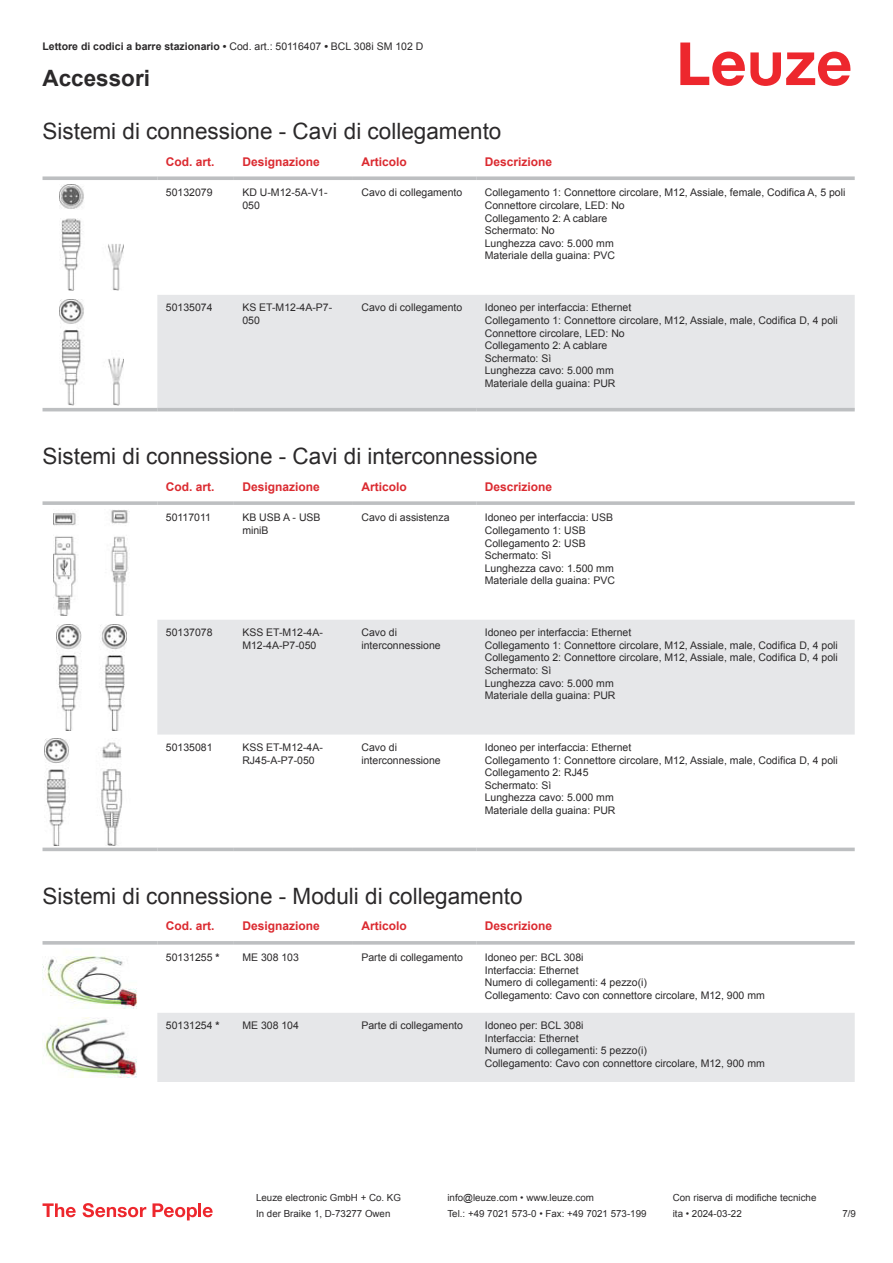
<style>
.page{position:relative;width:893px;height:1263px;background:#fff}
.page>*{position:absolute;margin:0;border:0;box-sizing:border-box;transform-origin:0 0}
.t1{font:22.5px "Arial";color:#2b292a}
.t2{font:700 22.5px "Arial";color:#2b292a}
.t3{font:700 12px "Arial";color:#db2a30}
.t4{font:10.5px/12.6px "Arial";color:#2b292a}
.t5{font:700 10.5px "Arial";color:#2b292a}
.t6{font:9.75px "Arial";color:#2b292a}
.s1{font-weight:400}
.s2{font-weight:700}
</style>
<div class="page">
<svg style="left:680px;top:43px;width:170px;height:43px"></svg>
<div style="left:157px;top:295px;width:698px;height:113px;background:#e6e7e9"></div>
<svg style="left:43px;top:176px;width:114px;height:4px"></svg>
<svg style="left:157px;top:176px;width:77px;height:4px"></svg>
<svg style="left:234px;top:176px;width:119px;height:4px"></svg>
<svg style="left:353px;top:176px;width:123px;height:4px"></svg>
<svg style="left:476px;top:176px;width:379px;height:4px;background:#c4c6c8"></svg>
<hr style="left:43px;top:408px;width:114px;height:3px;background:#bdbfc1">
<hr style="left:157px;top:408px;width:77px;height:3px;background:#bdbfc1">
<hr style="left:234px;top:408px;width:119px;height:3px;background:#bdbfc1">
<hr style="left:353px;top:408px;width:123px;height:3px;background:#bdbfc1">
<hr style="left:476px;top:408px;width:379px;height:3px;background:#bdbfc1">
<img style="left:59px;top:184px;width:65px;height:107px">
<img style="left:59px;top:299px;width:65px;height:106px">
<svg style="left:43px;top:615px;width:812px;height:237px"></svg>
<div style="left:157px;top:620px;width:698px;height:114px;background:#e6e7e9"></div>
<svg style="left:43px;top:501px;width:114px;height:4px"></svg>
<svg style="left:157px;top:501px;width:77px;height:4px"></svg>
<svg style="left:234px;top:501px;width:119px;height:4px"></svg>
<svg style="left:353px;top:501px;width:123px;height:4px"></svg>
<svg style="left:476px;top:501px;width:379px;height:4px;background:#c3c5c7"></svg>
<hr style="left:43px;top:848px;width:114px;height:3px;background:#bdbfc1">
<hr style="left:157px;top:848px;width:77px;height:3px;background:#bdbfc1">
<hr style="left:234px;top:848px;width:119px;height:3px;background:#bdbfc1">
<hr style="left:353px;top:848px;width:123px;height:3px;background:#bdbfc1">
<hr style="left:476px;top:848px;width:379px;height:3px;background:#bdbfc1">
<img style="left:53px;top:510px;width:77px;height:105px">
<img style="left:56px;top:624px;width:70px;height:106px">
<img style="left:45px;top:739px;width:93px;height:106px">
<div style="left:157px;top:1013px;width:698px;height:69px;background:#e6e7e9"></div>
<svg style="left:43px;top:941px;width:114px;height:4px"></svg>
<svg style="left:157px;top:941px;width:77px;height:4px"></svg>
<svg style="left:234px;top:941px;width:119px;height:4px"></svg>
<svg style="left:353px;top:941px;width:123px;height:4px"></svg>
<svg style="left:476px;top:941px;width:379px;height:4px;background:#c3c5c7"></svg>
<img style="left:43px;top:956px;width:94px;height:52px">
<img style="left:43px;top:1017px;width:94px;height:61px">
<svg style="left:43px;top:1203px;width:33px;height:14px"></svg>
<svg style="left:83px;top:1203px;width:63px;height:14px"></svg>
<svg style="left:153px;top:1203px;width:44px;height:17px"></svg>
<hr style="left:198px;top:1203px;width:3px;height:14px;background:#ed272d">
<svg style="left:203px;top:1207px;width:10px;height:10px"></svg>
<p class="t5" style="left:43px;top:43px;width:382px">Lettore di codici a barre stazionario • <span class="s1">Cod. art.: 50116407</span> • <span class="s1">BCL 308i SM 102 D</span></p>
<h1 class="t2" style="left:43px;top:70px;width:109px">Accessori</h1>
<h1 class="t1" style="left:43px;top:123px;width:460px">Sistemi di connessione - Cavi di collegamento</h1>
<p class="t3" style="left:166px;top:157px;width:50px">Cod. art.</p>
<p class="t3" style="left:242px;top:157px;width:79px">Designazione</p>
<p class="t3" style="left:361px;top:157px;width:47px">Articolo</p>
<p class="t3" style="left:485px;top:157px;width:69px">Descrizione</p>
<p class="t4" style="left:166px;top:187px;width:48px">50132079</p>
<p class="t4" style="left:242px;top:187px;width:87px">KD U-M12-5A-V1-<br>050</p>
<p class="t4" style="left:361px;top:187px;width:102px">Cavo di collegamento</p>
<p class="t4" style="left:485px;top:187px;width:362px">Collegamento 1: Connettore circolare, M12, Assiale, female, Codifica A, 5 poli Connettore circolare, LED: No<br>Collegamento 2: A cablare<br>Schermato: No<br>Lunghezza cavo: 5.000 mm<br>Materiale della guaina: PVC</p>
<p class="t4" style="left:166px;top:302px;width:48px">50135074</p>
<p class="t4" style="left:242px;top:302px;width:91px">KS ET-M12-4A-P7-<br>050</p>
<p class="t4" style="left:361px;top:302px;width:102px">Cavo di collegamento</p>
<p class="t4" style="left:485px;top:302px;width:355px">Idoneo per interfaccia: Ethernet<br>Collegamento 1: Connettore circolare, M12, Assiale, male, Codifica D, 4 poli Connettore circolare, LED: No<br>Collegamento 2: A cablare<br>Schermato: Sì<br>Lunghezza cavo: 5.000 mm<br>Materiale della guaina: PUR</p>
<h1 class="t1" style="left:43px;top:448px;width:497px">Sistemi di connessione - Cavi di interconnessione</h1>
<p class="t3" style="left:166px;top:482px;width:50px">Cod. art.</p>
<p class="t3" style="left:242px;top:482px;width:79px">Designazione</p>
<p class="t3" style="left:361px;top:482px;width:47px">Articolo</p>
<p class="t3" style="left:485px;top:482px;width:69px">Descrizione</p>
<p class="t4" style="left:166px;top:512px;width:47px">50117011</p>
<p class="t4" style="left:242px;top:512px;width:80px">KB USB A - USB miniB</p>
<p class="t4" style="left:361px;top:512px;width:90px">Cavo di assistenza</p>
<p class="t4" style="left:485px;top:512px;width:132px">Idoneo per interfaccia: USB<br>Collegamento 1: USB<br>Collegamento 2: USB<br>Schermato: Sì<br>Lunghezza cavo: 1.500 mm<br>Materiale della guaina: PVC</p>
<p class="t4" style="left:166px;top:627px;width:48px">50137078</p>
<p class="t4" style="left:242px;top:627px;width:82px">KSS ET-M12-4A-<br>M12-4A-P7-050</p>
<p class="t4" style="left:361px;top:627px;width:81px">Cavo di interconnessione</p>
<p class="t4" style="left:485px;top:627px;width:355px">Idoneo per interfaccia: Ethernet<br>Collegamento 1: Connettore circolare, M12, Assiale, male, Codifica D, 4 poli Collegamento 2: Connettore circolare, M12, Assiale, male, Codifica D, 4 poli Schermato: Sì<br>Lunghezza cavo: 5.000 mm<br>Materiale della guaina: PUR</p>
<p class="t4" style="left:166px;top:742px;width:48px">50135081</p>
<p class="t4" style="left:242px;top:742px;width:82px">KSS ET-M12-4A-<br>RJ45-A-P7-050</p>
<p class="t4" style="left:361px;top:742px;width:81px">Cavo di interconnessione</p>
<p class="t4" style="left:485px;top:742px;width:355px">Idoneo per interfaccia: Ethernet<br>Collegamento 1: Connettore circolare, M12, Assiale, male, Codifica D, 4 poli Collegamento 2: RJ45<br>Schermato: Sì<br>Lunghezza cavo: 5.000 mm<br>Materiale della guaina: PUR</p>
<h1 class="t1" style="left:43px;top:888px;width:482px">Sistemi di connessione - Moduli di collegamento</h1>
<p class="t3" style="left:166px;top:921px;width:50px">Cod. art.</p>
<p class="t3" style="left:242px;top:921px;width:79px">Designazione</p>
<p class="t3" style="left:361px;top:921px;width:47px">Articolo</p>
<p class="t3" style="left:485px;top:921px;width:69px">Descrizione</p>
<p class="t4" style="left:166px;top:952px;width:55px">50131255 <span class="s2">*</span></p>
<p class="t4" style="left:242px;top:952px;width:58px">ME 308 103</p>
<p class="t4" style="left:361px;top:952px;width:103px">Parte di collegamento</p>
<p class="t4" style="left:485px;top:952px;width:282px">Idoneo per: BCL 308i<br>Interfaccia: Ethernet<br>Numero di collegamenti: 4 pezzo(i)<br>Collegamento: Cavo con connettore circolare, M12, 900 mm</p>
<p class="t4" style="left:166px;top:1020px;width:55px">50131254 <span class="s2">*</span></p>
<p class="t4" style="left:242px;top:1020px;width:58px">ME 308 104</p>
<p class="t4" style="left:361px;top:1020px;width:103px">Parte di collegamento</p>
<p class="t4" style="left:485px;top:1020px;width:282px">Idoneo per: BCL 308i<br>Interfaccia: Ethernet<br>Numero di collegamenti: 5 pezzo(i)<br>Collegamento: Cavo con connettore circolare, M12, 900 mm</p>
<p class="t6" style="left:256px;top:1194px;width:146px">Leuze electronic GmbH + Co. KG</p>
<p class="t6" style="left:447px;top:1194px;width:148px">info@leuze.com • www.leuze.com</p>
<p class="t6" style="left:673px;top:1194px;width:145px">Con riserva di modifiche tecniche</p>
<p class="t6" style="left:256px;top:1210px;width:136px">In der Braike 1, D-73277 Owen</p>
<p class="t6" style="left:447px;top:1210px;width:201px">Tel.: +49 7021 573-0 • Fax: +49 7021 573-199</p>
<p class="t6" style="left:673px;top:1210px;width:70px">ita • 2024-03-22</p>
<p class="t6" style="left:842px;top:1210px;width:15px">7 /9</p>
</div>
